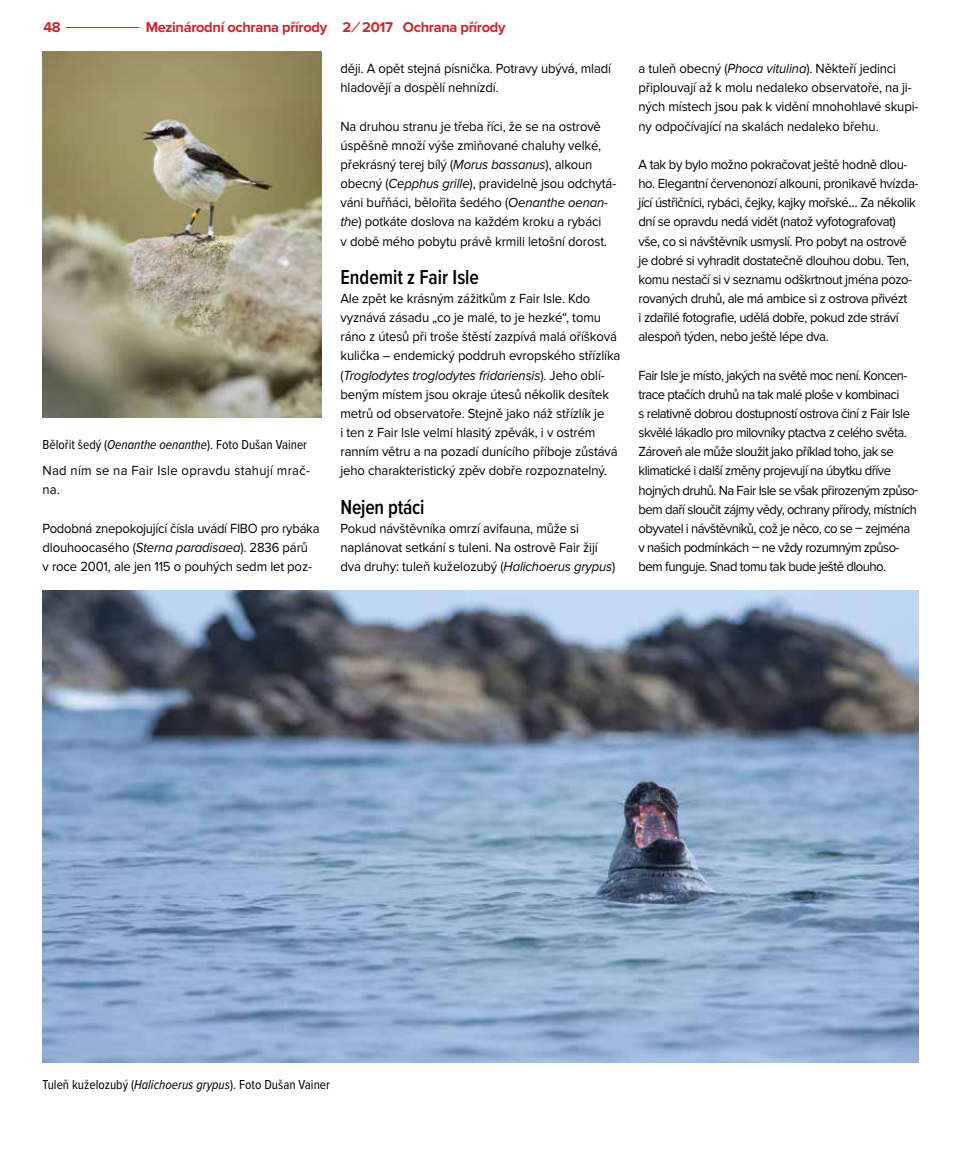
<style>
.page{position:relative;width:978px;height:1149px;background:#fff}
.page>*{position:absolute;margin:0;border:0;box-sizing:border-box;transform-origin:0 0}
.t1{font:600 20.85px "Proxima Nova Cond";color:#000;scale:.95 1}
.t2{font:700 14.7px "Proxima Nova";letter-spacing:-.025em;color:#d2232a}
.t3{font:13.8px/19.2px "Proxima Nova";letter-spacing:-.01em;color:#000;scale:.95 1}
.t4{font:13.8px/19.2px "Proxima Nova";letter-spacing:-.04em;color:#000;scale:.95 1}
.t5{font:13.8px/19.2px "Proxima Nova";letter-spacing:-.03em;color:#000;scale:.95 1}
.t6{font:13.8px/19.2px "Proxima Nova";letter-spacing:.02em;color:#000;scale:.95 1}
.t7{font:13.5px "Proxima Nova Cond";color:#000}
.s1{font-style:italic}
.s2{font-family:"Proxima Nova Soft";font-weight:500}
</style>
<div class="page">
<img style="left:43px;top:590px;width:875px;height:471px">
<img style="left:43px;top:51px;width:279px;height:367px">
<hr style="left:66px;top:27px;width:73px;height:1px;background:#d2232a">
<p class="t2" style="left:43px;top:19px;width:19px">48</p>
<p class="t2" style="left:146px;top:19px;width:362px">Mezinárodní ochrana přírody 2<span class="s1">/</span>2017 Ochrana přírody</p>
<p class="t7" style="left:43px;top:436px;width:266px">Bělořit šedý (<span class="s1">Oenanthe oenanthe</span>). Foto Dušan Vainer</p>
<p class="t6" style="left:43px;top:461px;width:283px">Nad ním se na Fair Isle opravdu stahují mrač&shy;na.</p>
<p class="t3" style="left:43px;top:518px;width:293px">Podobná znepokojující čísla uvádí FIBO pro rybáka dlouhoocasého (<span class="s1">Sterna paradisaea</span>). 2836 párů<br>v roce 2001, ale jen 115 o pouhých sedm let poz-</p>
<p class="t3" style="left:340px;top:59px;width:286px">ději. A opět stejná písnička. Potravy ubývá, mladí hladovějí a dospělí nehnízdí.</p>
<p class="t3" style="left:340px;top:117px;width:292px">Na druhou stranu je třeba říci, že se na ostrově úspěšně množí výše zmiňované chaluhy velké, překrásný terej bílý (<span class="s1">Morus bassanus</span>), alkoun obecný (<span class="s1">Cepphus grille</span>), pravidelně jsou odchytá&shy;váni buřňáci, bělořita šedého (<span class="s1">Oenanthe oenan&shy;the</span>) potkáte doslova na každém kroku a rybáci<br>v době mého pobytu právě krmili letošní dorost.</p>
<h1 class="t1" style="left:340px;top:264px;width:147px">Endemit z Fair Isle</h1>
<p class="t3" style="left:340px;top:289px;width:296px">Ale zpět ke krásným zážitkům z Fair Isle. Kdo vyznává zásadu „co je malé, to je hezké“, tomu ráno z útesů při troše štěstí zazpívá malá oříšková kulička – endemický poddruh evropského střízlíka (<span class="s1">Troglodytes troglodytes fridariensis</span>). Jeho oblí&shy;beným místem jsou okraje útesů několik desítek metrů od observatoře. Stejně jako náž střízlík je<br>i ten z Fair Isle velmi hlasitý zpěvák, i v ostrém ranním větru a na pozadí dunícího příboje zůstává jeho charakteristický zpěv dobře rozpoznatelný.</p>
<h1 class="t1" style="left:340px;top:494px;width:90px">Nejen ptáci</h1>
<p class="t3" style="left:340px;top:518px;width:291px">Pokud návštěvníka omrzí avifauna, může si naplánovat setkání s tuleni. Na ostrově Fair žijí dva druhy: tuleň kuželozubý (<span class="s1">Halichoerus grypus</span>)</p>
<p class="t3" style="left:638px;top:59px;width:296px">a tuleň obecný (<span class="s1">Phoca vitulina</span>). Někteří jedinci připlouvají až k molu nedaleko observatoře, na ji&shy;ných místech jsou pak k vidění mnohohlavé skupi&shy;ny odpočívající na skalách nedaleko břehu.</p>
<p class="t5" style="left:638px;top:155px;width:296px">A tak by bylo možno pokračovat ještě hodně dlou&shy;ho. Elegantní červenonozí alkouni, pronikavě hvízda&shy;jící ústřičníci, rybáci, čejky, kajky mořské<span class="s2">…</span> Za několik dní se opravdu nedá vidět (natož vyfotografovat) vše, co si návštěvník usmyslí. Pro pobyt na ostrově je dobré si vyhradit dostatečně dlouhou dobu. Ten, komu nestačí si v seznamu odškrtnout jména pozo&shy;rovaných druhů, ale má ambice si z ostrova přivézt<br>i zdařilé fotografie, udělá dobře, pokud zde stráví alespoň týden, nebo ještě lépe dva.</p>
<p class="t4" style="left:638px;top:365px;width:296px">Fair Isle je místo, jakých na světě moc není. Koncen&shy;trace ptačích druhů na tak malé ploše v kombinaci<br>s relativně dobrou dostupností ostrova činí z Fair Isle skvělé lákadlo pro milovníky ptactva z celého světa.<br>Zároveň ale může sloužit jako příklad toho, jak se klimatické i další změny projevují na úbytku dříve hojných druhů. Na Fair Isle se však přirozeným způso&shy;bem daří sloučit zájmy vědy, ochrany přírody, místních obyvatel i návštěvníků, což je něco, co se – zejména v našich podmínkách – ne vždy rozumným způso&shy;bem funguje. Snad tomu tak bude ještě dlouho.</p>
<p class="t7" style="left:43px;top:1076px;width:289px">Tuleň kuželozubý (<span class="s1">Halichoerus grypus</span>). Foto Dušan Vainer</p>
</div>
